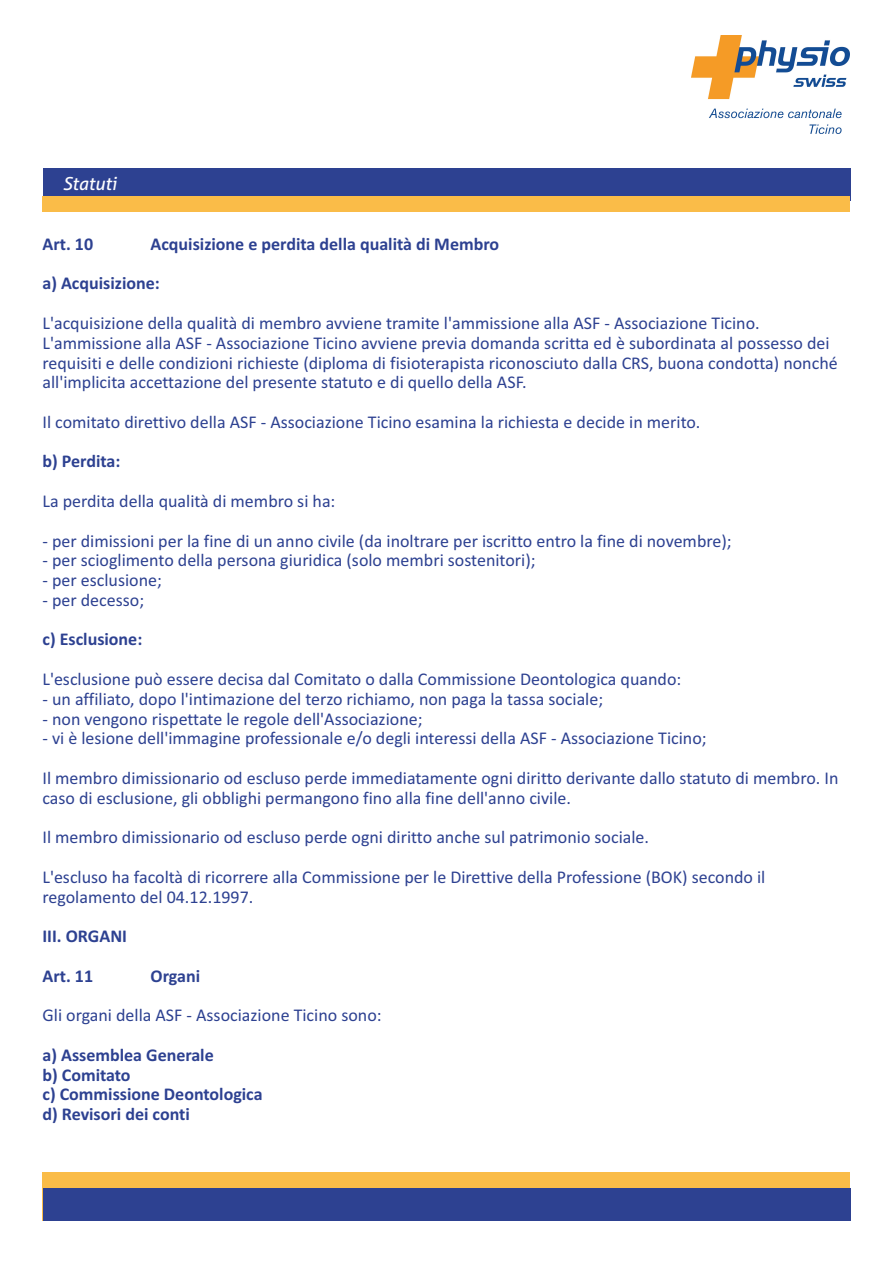
<style>
.page{position:relative;width:893px;height:1263px;background:#fff}
.page>*{position:absolute;margin:0;border:0;box-sizing:border-box;transform-origin:0 0}
.t1{font:18px/19.8px "Calibri";color:#2d4191}
.t2{font:700 18px/19.8px "Calibri";color:#2d4191}
.t3{font:italic 18px "Aller";color:#fefefe}
</style>
<div class="page">
<div style="left:43px;top:168px;width:807px;height:33px;background:#2d4191"></div>
<div style="left:43px;top:1172px;width:807px;height:48px;background:#fabc48"></div>
<div style="left:43px;top:196px;width:807px;height:15px;background:#fabc48"></div>
<div style="left:43px;top:1187px;width:807px;height:33px;background:#2d4191"></div>
<img style="left:691px;top:36px;width:159px;height:98px">
<p class="t3" style="left:63px;top:176px;width:55px">Statuti</p>
<p class="t2" style="left:43px;top:235px;width:52px">Art. 10</p>
<p class="t2" style="left:151px;top:235px;width:350px">Acquisizione e perdita della qualità di Membro</p>
<p class="t2" style="left:42px;top:275px;width:119px">a) Acquisizione:</p>
<p class="t1" style="left:43px;top:315px;width:797px">L'acquisizione della qualità di membro avviene tramite l'ammissione alla ASF - Associazione Ticino.<br>L'ammissione alla ASF - Associazione Ticino avviene previa domanda scritta ed è subordinata al possesso dei requisiti e delle condizioni richieste (diploma di fisioterapista riconosciuto dalla CRS, buona condotta) nonché all'implicita accettazione del presente statuto e di quello della ASF.</p>
<p class="t1" style="left:43px;top:413px;width:659px">Il comitato direttivo della ASF - Associazione Ticino esamina la richiesta e decide in merito.</p>
<p class="t2" style="left:42px;top:453px;width:79px">b) Perdita:</p>
<p class="t1" style="left:42px;top:493px;width:294px">La perdita della qualità di membro si ha:</p>
<p class="t1" style="left:42px;top:532px;width:691px">- per dimissioni per la fine di un anno civile (da inoltrare per iscritto entro la fine di novembre);</p>
<p class="t1" style="left:43px;top:552px;width:495px">- per scioglimento della persona giuridica (solo membri sostenitori);</p>
<p class="t1" style="left:42px;top:572px;width:121px">- per esclusione;</p>
<p class="t1" style="left:43px;top:591px;width:103px">- per decesso;</p>
<p class="t2" style="left:42px;top:631px;width:101px">c) Esclusione:</p>
<p class="t1" style="left:42px;top:670px;width:640px">L'esclusione può essere decisa dal Comitato o dalla Commissione Deontologica quando:</p>
<p class="t1" style="left:42px;top:690px;width:562px">- un affiliato, dopo l'intimazione del terzo richiamo, non paga la tassa sociale;</p>
<p class="t1" style="left:42px;top:710px;width:382px">- non vengono rispettate le regole dell'Associazione;</p>
<p class="t1" style="left:42px;top:720px;width:797px;line-height:39.6px">- vi è lesione dell'immagine professionale e/o degli interessi della ASF - Associazione Ticino;<br>Il membro dimissionario od escluso perde immediatamente ogni diritto derivante dallo statuto di membro. In</p>
<p class="t1" style="left:42px;top:779px;width:724px;line-height:39.6px">caso di esclusione, gli obblighi permangono fino alla fine dell'anno civile.<br>Il membro dimissionario od escluso perde ogni diritto anche sul patrimonio sociale.<br>L'escluso ha facoltà di ricorrere alla Commissione per le Direttive della Professione (BOK) secondo il</p>
<p class="t1" style="left:42px;top:888px;width:212px">regolamento del 04.12.1997.</p>
<p class="t2" style="left:43px;top:928px;width:86px">III. ORGANI</p>
<p class="t2" style="left:43px;top:967px;width:52px">Art. 11</p>
<p class="t2" style="left:151px;top:967px;width:51px">Organi</p>
<p class="t1" style="left:43px;top:1007px;width:341px">Gli organi della ASF - Associazione Ticino sono:</p>
<p class="t2" style="left:43px;top:1046px;width:173px">a) Assemblea Generale</p>
<p class="t2" style="left:43px;top:1066px;width:222px">b) Comitato<br>c) Commissione Deontologica</p>
<p class="t2" style="left:43px;top:1106px;width:149px">d) Revisori dei conti</p>
</div>
